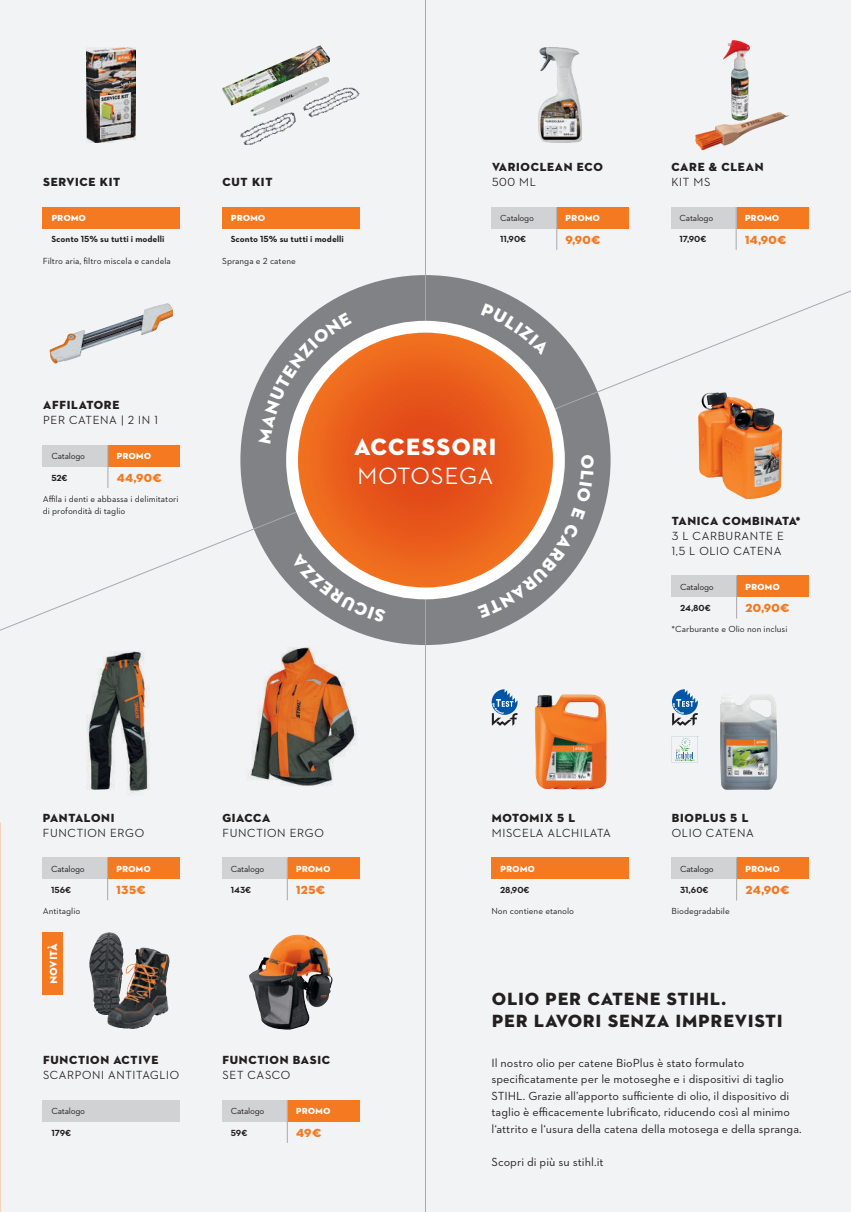
<style>
.page{position:relative;width:851px;height:1212px;background:#fff}
.page>*{position:absolute;margin:0;border:0;box-sizing:border-box;transform-origin:0 0}
.t1{font:24px "STIHL Contraface Display Titling";color:#fff}
.t2{font:500 24px "STIHL Contraface Display";letter-spacing:-.015em;color:#fff}
.t3{font:18px/21.6px "STIHL Contraface Display Titling";color:#231f20}
.t4{font:12px/16.5px "STIHL Contraface Text";color:#231f20}
.t5{font:500 12px/15px "STIHL Contraface Display";color:#231f20}
.t6{font:12px "STIHL Contraface Display Titling";color:#231f20}
.t7{font:12px "STIHL Contraface Display Titling";letter-spacing:-.025em;color:#f47921}
.t8{font:10.5px "STIHL Contraface Display Titling";letter-spacing:-.025em;color:#fff}
.t9{font:9px/12px "STIHL Contraface Text";color:#231f20}
.t10{font:700 9px "STIHL Contraface Text";color:#231f20}
.t11{font:9px "STIHL Contraface Text";letter-spacing:-.025em;color:#231f20}
.t12{font:9px "STIHL Contraface Display Titling";letter-spacing:-.025em;color:#fff}
</style>
<div class="page">
<div style="left:0;top:0;width:850px;height:1212px;background:#f2f3f4"></div>
<div style="left:240px;top:275px;width:370px;height:370px;background:#808285;border-radius:50%"></div>
<hr style="left:425px;top:0;width:1px;height:1212px;background:#a8a9ad">
<svg style="left:0;top:290px;width:850px;height:341px"></svg>
<div style="left:286px;top:321px;width:278px;height:278px;background:#fff;border-radius:50%"></div>
<svg style="left:298px;top:333px;width:255px;height:254px;background:#e7672c"></svg>
<img style="left:87px;top:48px;width:49px;height:95px">
<img style="left:222px;top:45px;width:108px;height:71px">
<img style="left:539px;top:48px;width:42px;height:95px">
<img style="left:695px;top:40px;width:83px;height:99px">
<img style="left:698px;top:392px;width:83px;height:107px">
<img style="left:720px;top:695px;width:57px;height:95px">
<img style="left:534px;top:694px;width:72px;height:95px">
<img style="left:249px;top:935px;width:83px;height:94px">
<img style="left:89px;top:933px;width:17px;height:74px">
<svg style="left:491px;top:689px;width:26px;height:37px"></svg>
<svg style="left:671px;top:736px;width:26px;height:27px"></svg>
<div style="left:736px;top:207px;width:72px;height:21px;background:#f47921"></div>
<div style="left:671px;top:207px;width:65px;height:21px;background:#d1d2d4"></div>
<hr style="left:735px;top:207px;width:1px;height:43px;background:#a8a9ad">
<div style="left:108px;top:445px;width:72px;height:22px;background:#f47921"></div>
<div style="left:43px;top:445px;width:65px;height:22px;background:#d1d2d4"></div>
<hr style="left:108px;top:445px;width:1px;height:43px;background:#a8a9ad">
<img style="left:50px;top:303px;width:123px;height:60px">
<div style="left:556px;top:207px;width:72px;height:21px;background:#f47921"></div>
<div style="left:491px;top:207px;width:65px;height:21px;background:#d1d2d4"></div>
<hr style="left:556px;top:207px;width:1px;height:43px;background:#a8a9ad">
<div style="left:736px;top:576px;width:72px;height:21px;background:#f47921"></div>
<div style="left:671px;top:576px;width:65px;height:21px;background:#d1d2d4"></div>
<hr style="left:736px;top:576px;width:1px;height:42px;background:#a8a9ad">
<div style="left:736px;top:858px;width:72px;height:21px;background:#f47921"></div>
<div style="left:671px;top:858px;width:65px;height:21px;background:#d1d2d4"></div>
<hr style="left:736px;top:858px;width:1px;height:42px;background:#a8a9ad">
<div style="left:43px;top:1100px;width:137px;height:21px;background:#d1d2d4"></div>
<div style="left:287px;top:1100px;width:72px;height:21px;background:#f47921"></div>
<div style="left:222px;top:1100px;width:65px;height:21px;background:#d1d2d4"></div>
<hr style="left:287px;top:1100px;width:1px;height:43px;background:#a8a9ad">
<div style="left:43px;top:932px;width:20px;height:63px;background:#f47921"></div>
<div style="left:43px;top:207px;width:137px;height:21px;background:#f47921"></div>
<div style="left:222px;top:207px;width:137px;height:21px;background:#f47921"></div>
<svg style="left:672px;top:689px;width:25px;height:37px"></svg>
<div style="left:287px;top:857px;width:72px;height:22px;background:#f47921"></div>
<div style="left:108px;top:857px;width:72px;height:22px;background:#f47921"></div>
<div style="left:222px;top:857px;width:65px;height:22px;background:#d1d2d4"></div>
<div style="left:43px;top:857px;width:65px;height:22px;background:#d1d2d4"></div>
<hr style="left:287px;top:857px;width:1px;height:43px;background:#a8a9ad">
<hr style="left:107px;top:857px;width:1px;height:43px;background:#a8a9ad">
<div style="left:491px;top:858px;width:137px;height:21px;background:#f47921"></div>
<img style="left:87px;top:651px;width:63px;height:144px">
<img style="left:246px;top:647px;width:111px;height:139px">
<svg style="left:481px;top:303px;width:69px;height:52px"></svg>
<svg style="left:258px;top:312px;width:94px;height:131px"></svg>
<svg style="left:290px;top:553px;width:96px;height:70px"></svg>
<svg style="left:477px;top:455px;width:117px;height:163px"></svg>
<p class="t6" style="left:43px;top:174px;width:79px">SERVICE KIT</p>
<p class="t6" style="left:222px;top:174px;width:52px">CUT KIT</p>
<p class="t12" style="left:51px;top:213px;width:36px">PROMO</p>
<p class="t12" style="left:231px;top:213px;width:36px">PROMO</p>
<p class="t10" style="left:51px;top:234px;width:115px">Sconto 15% su tutti i modelli</p>
<p class="t9" style="left:43px;top:254px;width:130px">Filtro aria, filtro miscela e candela</p>
<p class="t10" style="left:231px;top:234px;width:115px">Sconto 15% su tutti i modelli</p>
<p class="t9" style="left:222px;top:254px;width:75px">Spranga e 2 catene</p>
<p class="t6" style="left:491px;top:159px;width:113px">VARIOCLEAN ECO</p>
<p class="t5" style="left:491px;top:174px;width:46px">500 ML</p>
<p class="t11" style="left:500px;top:213px;width:35px">Catalogo</p>
<p class="t12" style="left:565px;top:213px;width:36px">PROMO</p>
<p class="t10" style="left:500px;top:234px;width:28px">11,90€</p>
<p class="t7" style="left:565px;top:232px;width:37px">9,90€</p>
<p class="t6" style="left:43px;top:397px;width:78px">AFFILATORE</p>
<p class="t5" style="left:43px;top:413px;width:117px">PER CATENA | 2 IN 1</p>
<p class="t11" style="left:51px;top:451px;width:35px">Catalogo</p>
<p class="t12" style="left:116px;top:451px;width:36px">PROMO</p>
<p class="t10" style="left:51px;top:472px;width:18px">52€</p>
<p class="t7" style="left:116px;top:470px;width:47px">44,90€</p>
<p class="t9" style="left:43px;top:492px;width:137px">Affila i denti e abbassa i delimitatori di profondità di taglio</p>
<h1 class="t1" style="left:353px;top:432px;width:145px">ACCESSORI</h1>
<h1 class="t2" style="left:356px;top:463px;width:139px">MOTOSEGA</h1>
<p class="t6" style="left:671px;top:159px;width:94px">CARE &amp; CLEAN</p>
<p class="t5" style="left:671px;top:174px;width:41px">KIT MS</p>
<p class="t11" style="left:679px;top:213px;width:35px">Catalogo</p>
<p class="t12" style="left:744px;top:213px;width:36px">PROMO</p>
<p class="t10" style="left:679px;top:234px;width:28px">17,90€</p>
<p class="t7" style="left:744px;top:232px;width:44px">14,90€</p>
<p class="t6" style="left:671px;top:513px;width:131px">TANICA COMBINATA*</p>
<p class="t5" style="left:671px;top:528px;width:114px">3 L CARBURANTE E<br>1,5 L OLIO CATENA</p>
<p class="t11" style="left:680px;top:581px;width:35px">Catalogo</p>
<p class="t12" style="left:745px;top:581px;width:36px">PROMO</p>
<p class="t10" style="left:680px;top:602px;width:32px">24,80€</p>
<p class="t7" style="left:745px;top:601px;width:46px">20,90€</p>
<p class="t9" style="left:671px;top:623px;width:117px">*Carburante e Olio non inclusi</p>
<p class="t6" style="left:43px;top:810px;width:74px">PANTALONI</p>
<p class="t5" style="left:43px;top:825px;width:103px">FUNCTION ERGO</p>
<p class="t6" style="left:222px;top:810px;width:50px">GIACCA</p>
<p class="t5" style="left:222px;top:825px;width:103px">FUNCTION ERGO</p>
<p class="t11" style="left:51px;top:863px;width:35px">Catalogo</p>
<p class="t12" style="left:116px;top:863px;width:36px">PROMO</p>
<p class="t11" style="left:231px;top:863px;width:35px">Catalogo</p>
<p class="t12" style="left:296px;top:863px;width:36px">PROMO</p>
<p class="t10" style="left:51px;top:884px;width:22px">156€</p>
<p class="t7" style="left:116px;top:882px;width:31px">135€</p>
<p class="t10" style="left:231px;top:884px;width:22px">143€</p>
<p class="t7" style="left:296px;top:882px;width:31px">125€</p>
<p class="t9" style="left:43px;top:905px;width:39px">Antitaglio</p>
<p class="t6" style="left:491px;top:810px;width:86px">MOTOMIX 5 L</p>
<p class="t5" style="left:491px;top:825px;width:121px">MISCELA ALCHILATA</p>
<p class="t12" style="left:500px;top:863px;width:36px">PROMO</p>
<p class="t10" style="left:500px;top:884px;width:31px">28,90€</p>
<p class="t9" style="left:491px;top:905px;width:84px">Non contiene etanolo</p>
<p class="t6" style="left:671px;top:810px;width:79px">BIOPLUS 5 L</p>
<p class="t5" style="left:671px;top:825px;width:84px">OLIO CATENA</p>
<p class="t11" style="left:680px;top:863px;width:35px">Catalogo</p>
<p class="t12" style="left:745px;top:863px;width:36px">PROMO</p>
<p class="t10" style="left:680px;top:884px;width:30px">31,60€</p>
<p class="t7" style="left:745px;top:883px;width:46px">24,90€</p>
<p class="t9" style="left:671px;top:905px;width:60px">Biodegradabile</p>
<p class="t8" style="left:47px;top:984px;width:42px;rotate:-90deg">NOVITÀ</p>
<h2 class="t3" style="left:491px;top:988px;width:293px">OLIO PER CATENE STIHL.<br>PER LAVORI SENZA IMPREVISTI</h2>
<p class="t6" style="left:43px;top:1052px;width:117px">FUNCTION ACTIVE</p>
<p class="t5" style="left:43px;top:1067px;width:138px">SCARPONI ANTITAGLIO</p>
<p class="t11" style="left:51px;top:1105px;width:35px">Catalogo</p>
<p class="t10" style="left:51px;top:1127px;width:22px">179€</p>
<p class="t6" style="left:222px;top:1052px;width:110px">FUNCTION BASIC</p>
<p class="t5" style="left:222px;top:1067px;width:70px">SET CASCO</p>
<p class="t11" style="left:231px;top:1105px;width:35px">Catalogo</p>
<p class="t12" style="left:296px;top:1105px;width:36px">PROMO</p>
<p class="t10" style="left:231px;top:1127px;width:18px">59€</p>
<p class="t7" style="left:296px;top:1125px;width:27px">49€</p>
<p class="t4" style="left:491px;top:1054px;width:311px">Il nostro olio per catene BioPlus è stato formulato specificatamente per le motoseghe e i dispositivi di taglio STIHL. Grazie all’apporto sufficiente di olio, il dispositivo di taglio è efficacemente lubrificato, riducendo così al minimo l‘attrito e l‘usura della catena della motosega e della spranga.</p>
<p class="t4" style="left:491px;top:1153px;width:114px">Scopri di più su stihl.it</p>
</div>
